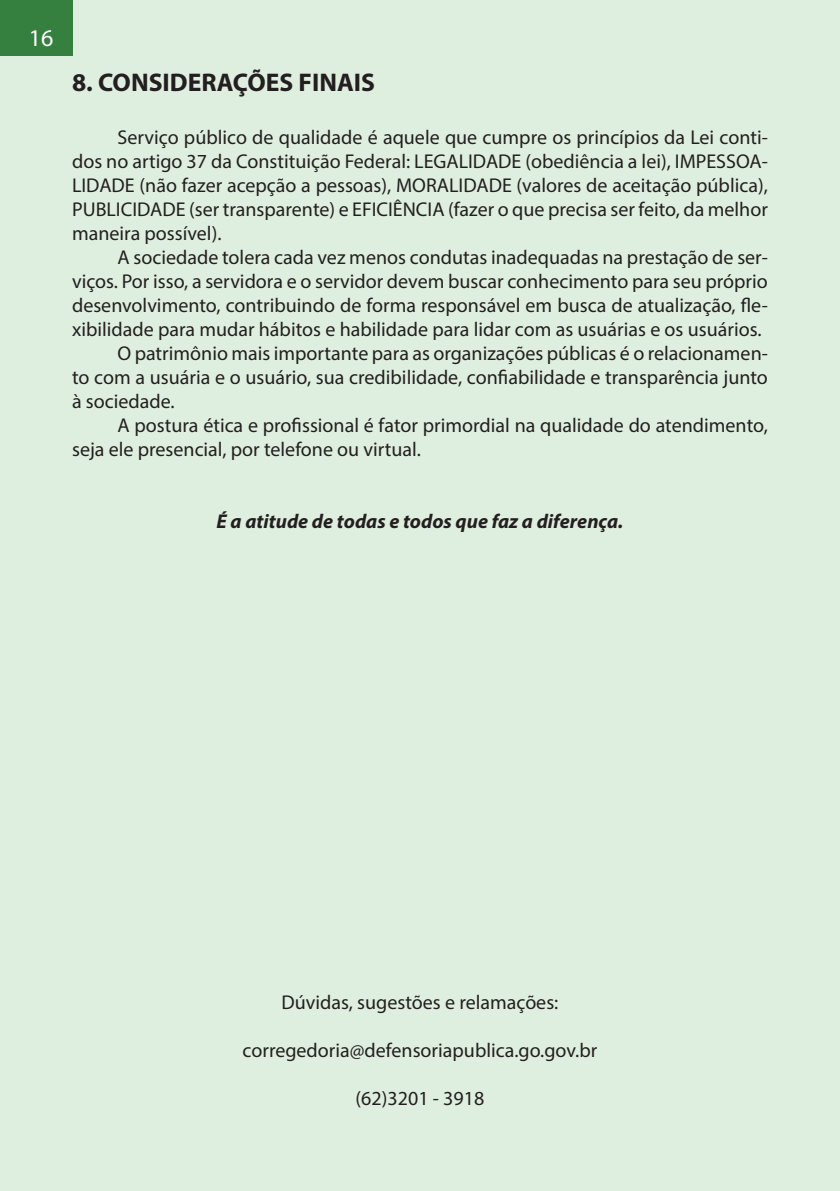
<style>
.page{position:relative;width:840px;height:1191px;background:#fff}
.page>*{position:absolute;margin:0;border:0;box-sizing:border-box;transform-origin:0 0}
.t1{font:700 25.6px "Myriad Pro";color:#231f20}
.t2{font:24px "Myriad Pro";color:#fff}
.t3{font:20px/24px "Myriad Pro";color:#231f20;text-align:justify}
.t4{font:italic 700 20px "Myriad Pro";color:#231f20}
</style>
<div class="page">
<div style="left:0;top:0;width:839px;height:1191px;background:#dfefdf"></div>
<div style="left:0;top:0;width:72px;height:55px;background:#35803e"></div>
<p class="t2" style="left:29px;top:23px;width:26px">16</p>
<p class="t1" style="left:72px;top:66px;width:304px">8. CONSIDERAÇÕES FINAIS</p>
<p class="t3" style="left:72px;top:125px;width:697px;text-indent:45px">Serviço público de qualidade é aquele que cumpre os princípios da Lei conti&shy;dos no artigo 37 da Constituição Federal: LEGALIDADE (obediência a lei), IMPESSOA-LIDADE (não fazer acepção a pessoas), MORALIDADE (valores de aceitação pública), PUBLICIDADE (ser transparente) e EFICIÊNCIA (fazer o que precisa ser feito, da melhor maneira possível).</p>
<p class="t3" style="left:117px;top:245px;width:651px">A sociedade tolera cada vez menos condutas inadequadas na prestação de ser-</p>
<p class="t3" style="left:72px;top:269px;width:697px">viços. Por isso, a servidora e o servidor devem buscar conhecimento para seu próprio</p>
<p class="t3" style="left:72px;top:293px;width:697px">desenvolvimento, contribuindo de forma responsável em busca de atualização, fle-</p>
<p class="t3" style="left:72px;top:317px;width:690px">xibilidade para mudar hábitos e habilidade para lidar com as usuárias e os usuários.</p>
<p class="t3" style="left:117px;top:341px;width:651px">O patrimônio mais importante para as organizações públicas é o relacionamen-</p>
<p class="t3" style="left:72px;top:365px;width:697px">to com a usuária e o usuário, sua credibilidade, confiabilidade e transparência junto</p>
<p class="t3" style="left:72px;top:389px;width:104px">à sociedade.</p>
<p class="t3" style="left:117px;top:413px;width:651px">A postura ética e profissional é fator primordial na qualidade do atendimento,</p>
<p class="t3" style="left:72px;top:437px;width:350px">seja ele presencial, por telefone ou virtual.</p>
<p class="t4" style="left:216px;top:509px;width:408px">É a atitude de todas e todos que faz a diferença.</p>
<p class="t3" style="left:281px;top:989px;width:278px">Dúvidas, sugestões e relamações:</p>
<p class="t3" style="left:242px;top:1037px;width:356px">corregedoria@defensoriapublica.go.gov.br</p>
<p class="t3" style="left:355px;top:1085px;width:130px">(62)3201 - 3918</p>
</div>
